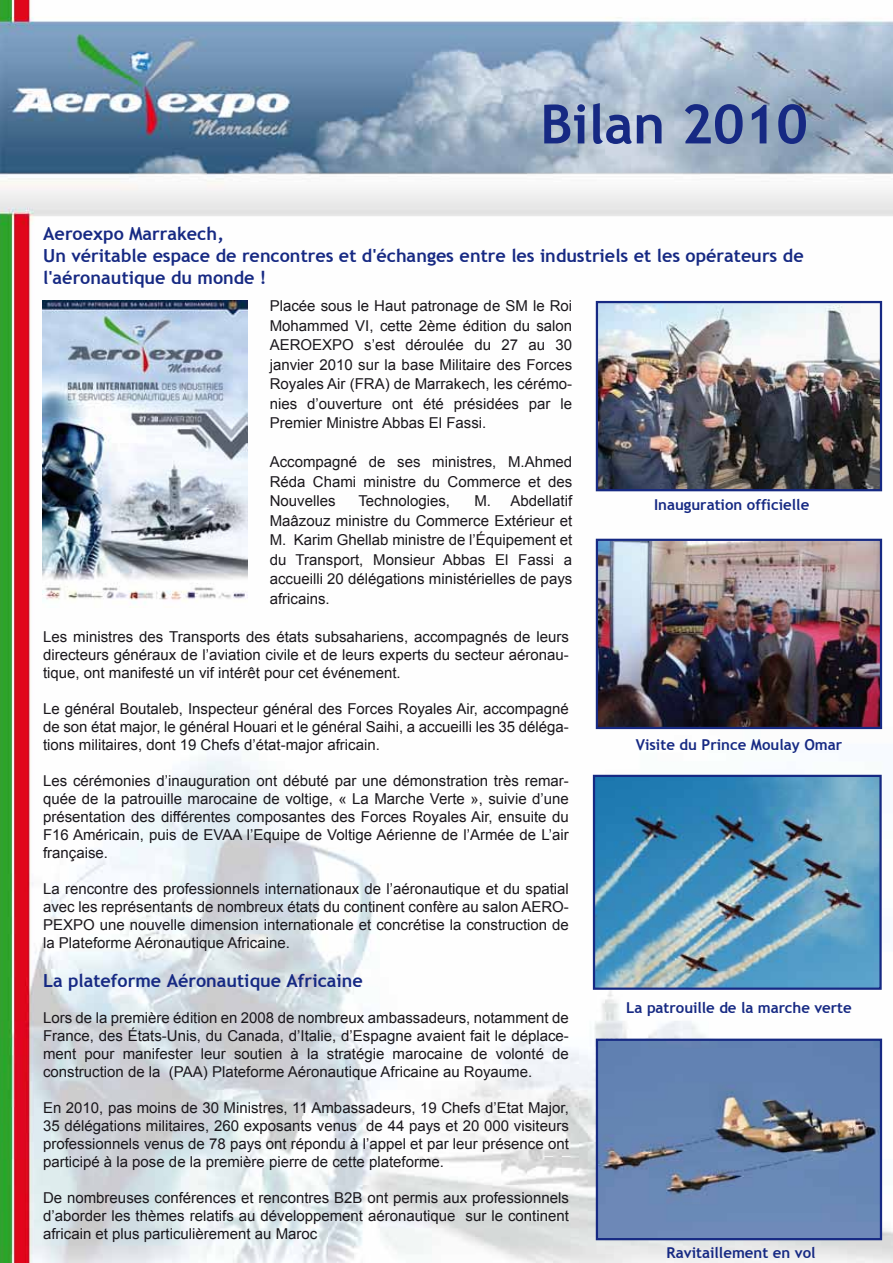
<style>
.page{position:relative;width:893px;height:1263px;background:#fff}
.page>*{position:absolute;margin:0;border:0;box-sizing:border-box;transform-origin:0 0}
.t1{font:700 54px "Trebuchet MS";color:#162983}
.t2{font:700 18px/21.6px "Trebuchet MS";color:#162983}
.t3{font:15px/18px "Arial";color:#1a171c;text-align:justify}
.t4{font:700 15px "Trebuchet MS";color:#162983}
</style>
<div class="page">
<img style="left:0;top:0;width:893px;height:1263px">
<img style="left:43px;top:301px;width:204px;height:306px">
<img style="left:599px;top:304px;width:280px;height:184px">
<img style="left:599px;top:542px;width:280px;height:184px">
<div style="left:596px;top:539px;width:286px;height:190px;border:2px solid #162983"></div>
<div style="left:596px;top:301px;width:286px;height:190px;border:2px solid #162983"></div>
<img style="left:599px;top:1041px;width:280px;height:196px">
<div style="left:596px;top:1038px;width:286px;height:202px;border:2px solid #162983"></div>
<img style="left:596px;top:778px;width:283px;height:209px">
<div style="left:593px;top:775px;width:289px;height:215px;border:2px solid #162983"></div>
<h1 class="t1" style="left:540px;top:91px;width:269px">Bilan 2010</h1>
<p class="t2" style="left:43px;top:223px;width:762px">Aeroexpo Marrakech,<br>Un véritable espace de rencontres et d'échanges entre les industriels et les opérateurs de l'aéronautique du monde !</p>
<p class="t3" style="left:270px;top:296px;width:304px;line-height:19.5px">Placée sous le Haut patronage de SM le Roi Mohammed VI, cette 2ème édition du salon AEROEXPO s’est déroulée du 27 au 30 janvier 2010 sur la base Militaire des Forces Royales Air (FRA) de Marrakech, les cérémo&shy;nies d’ouverture ont été présidées par le Premier Ministre Abbas El Fassi.</p>
<p class="t3" style="left:270px;top:452px;width:304px;line-height:19.5px">Accompagné de ses ministres, M.Ahmed Réda Chami ministre du Commerce et des Nouvelles</p>
<p class="t3" style="left:270px;top:491px;width:304px;line-height:19.5px;text-indent:205px">M. Abdellatif Maâzouz ministre du Commerce Extérieur et M. Karim Ghellab ministre de l’Équipement et du Transport, Monsieur Abbas El Fassi a accueilli 20 délégations ministérielles de pays africains.</p>
<p class="t3" style="left:358px;top:492px;width:93px">Technologies,</p>
<p class="t3" style="left:43px;top:627px;width:527px">Les ministres des Transports des états subsahariens, accompagnés de leurs directeurs généraux de l’aviation civile et de leurs experts du secteur aéronau&shy;tique, ont manifesté un vif intérêt pour cet événement.</p>
<p class="t3" style="left:43px;top:699px;width:527px">Le général Boutaleb, Inspecteur général des Forces Royales Air, accompagné de son état major, le général Houari et le général Saihi, a accueilli les 35 déléga&shy;tions militaires, dont 19 Chefs d’état-major africain.</p>
<p class="t3" style="left:43px;top:771px;width:527px">Les cérémonies d’inauguration ont débuté par une démonstration très remar&shy;quée de la patrouille marocaine de voltige, « La Marche Verte », suivie d’une présentation des différentes composantes des Forces Royales Air, ensuite du F16 Américain, puis de EVAA l’Equipe de Voltige Aérienne de l’Armée de L’air française.</p>
<p class="t3" style="left:43px;top:879px;width:527px">La rencontre des professionnels internationaux de l’aéronautique et du spatial avec les représentants de nombreux états du continent confère au salon AERO-PEXPO une nouvelle dimension internationale et concrétise la construction de la Plateforme Aéronautique Africaine.</p>
<p class="t2" style="left:43px;top:970px;width:321px">La plateforme Aéronautique Africaine</p>
<p class="t3" style="left:43px;top:1009px;width:527px">Lors de la première édition en 2008 de nombreux ambassadeurs, notamment de France, des États-Unis, du Canada, d’Italie, d’Espagne avaient fait le déplace&shy;ment pour manifester leur soutien à la stratégie marocaine de volonté de construction de la (PAA) Plateforme Aéronautique Africaine au Royaume.</p>
<p class="t3" style="left:43px;top:1099px;width:527px">En 2010, pas moins de 30 Ministres, 11 Ambassadeurs, 19 Chefs d’Etat Major, 35 délégations militaires, 260 exposants venus de 44 pays et 20 000 visiteurs professionnels venus de 78 pays ont répondu à l’appel et par leur présence ont participé à la pose de la première pierre de cette plateforme.</p>
<p class="t3" style="left:43px;top:1189px;width:527px">De nombreuses conférences et rencontres B2B ont permis aux professionnels d’aborder les thèmes relatifs au développement aéronautique sur le continent africain et plus particulièrement au Maroc</p>
<p class="t4" style="left:654px;top:495px;width:157px">Inauguration officielle</p>
<p class="t4" style="left:636px;top:735px;width:208px">Visite du Prince Moulay Omar</p>
<p class="t4" style="left:626px;top:998px;width:227px">La patrouille de la marche verte</p>
<p class="t4" style="left:667px;top:1243px;width:151px">Ravitaillement en vol</p>
</div>
